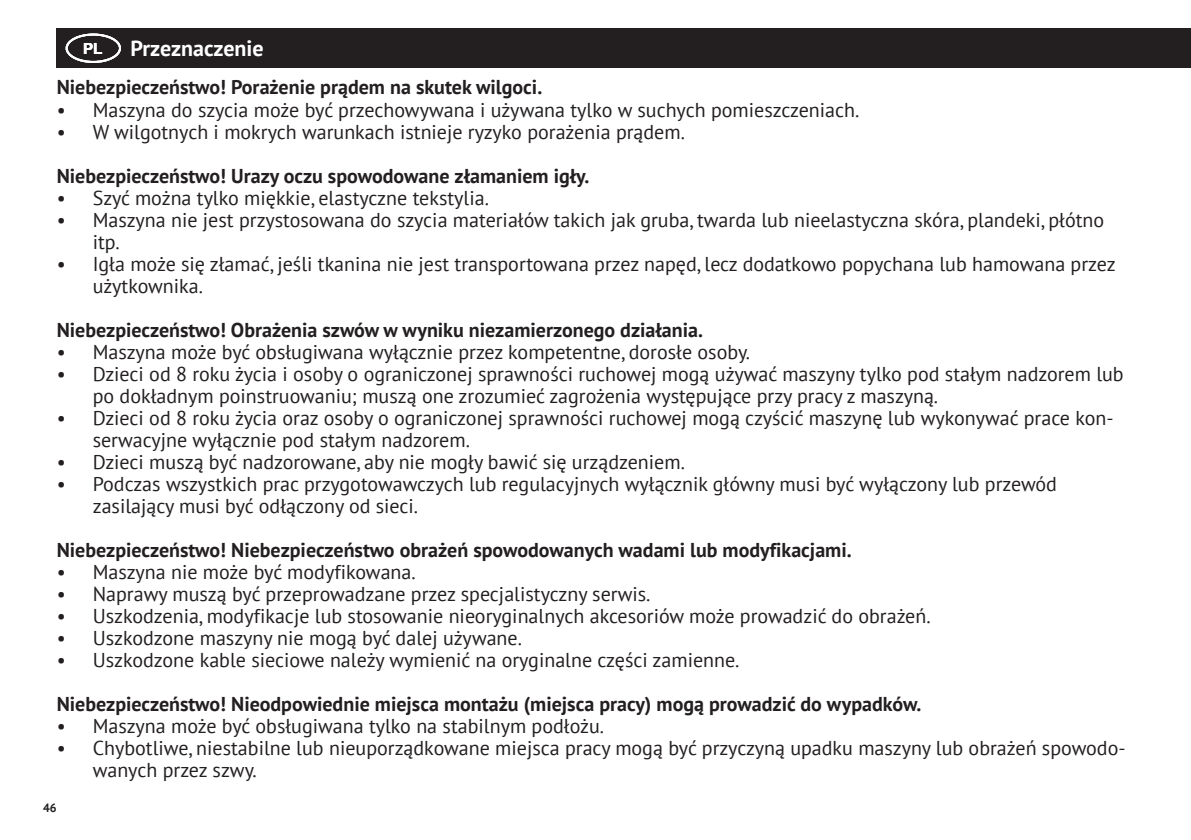
<style>
.page{position:relative;width:1191px;height:840px;background:#fff}
.page>*{position:absolute;margin:0;border:0;box-sizing:border-box;transform-origin:0 0}
.t1{font:700 22px "PT Sans";color:#fff}
.t2{font:20px/22px "PT Sans";color:#231f20}
.t3{font:700 20px "PT Sans";color:#231f20}
.t4{font:700 15.4px "Arial";color:#fff}
.t5{font:700 12px "PT Sans";color:#231f20}
</style>
<div class="page">
<div style="left:57px;top:28px;width:1134px;height:40px;background:#231f20"></div>
<div style="left:66px;top:34px;width:55px;height:29px;border:2px solid #fff;border-radius:50%"></div>
<p class="t1" style="left:130px;top:34px;width:135px">Przeznaczenie</p>
<p class="t3" style="left:57px;top:74px;width:487px">Niebezpieczeństwo! Porażenie prądem na skutek wilgoci.</p>
<p class="t2" style="left:57px;top:98px;width:804px">• Maszyna do szycia może być przechowywana i używana tylko w suchych pomieszczeniach.</p>
<p class="t2" style="left:57px;top:120px;width:630px">• W wilgotnych i mokrych warunkach istnieje ryzyko porażenia prądem.</p>
<p class="t3" style="left:57px;top:162px;width:534px">Niebezpieczeństwo! Urazy oczu spowodowane złamaniem igły.</p>
<p class="t2" style="left:57px;top:186px;width:434px">• Szyć można tylko miękkie, elastyczne tekstylia.</p>
<p class="t2" style="left:93px;top:208px;width:1013px;text-indent:-36px">• Maszyna nie jest przystosowana do szycia materiałów takich jak gruba, twarda lub nieelastyczna skóra, plandeki, płótno itp.</p>
<p class="t2" style="left:93px;top:252px;width:1024px;text-indent:-36px">• Igła może się złamać, jeśli tkanina nie jest transportowana przez napęd, lecz dodatkowo popychana lub hamowana przez użytkownika.</p>
<p class="t3" style="left:57px;top:316px;width:648px">Niebezpieczeństwo! Obrażenia szwów w wyniku niezamierzonego działania.</p>
<p class="t2" style="left:57px;top:340px;width:695px">• Maszyna może być obsługiwana wyłącznie przez kompetentne, dorosłe osoby.</p>
<p class="t2" style="left:93px;top:362px;width:1032px;text-indent:-36px">• Dzieci od 8 roku życia i osoby o ograniczonej sprawności ruchowej mogą używać maszyny tylko pod stałym nadzorem lub po dokładnym poinstruowaniu; muszą one zrozumieć zagrożenia występujące przy pracy z maszyną.</p>
<p class="t2" style="left:93px;top:406px;width:1022px;text-indent:-36px">• Dzieci od 8 roku życia oraz osoby o ograniczonej sprawności ruchowej mogą czyścić maszynę lub wykonywać prace kon&shy;serwacyjne wyłącznie pod stałym nadzorem.</p>
<p class="t2" style="left:57px;top:450px;width:630px">• Dzieci muszą być nadzorowane, aby nie mogły bawić się urządzeniem.</p>
<p class="t2" style="left:93px;top:472px;width:965px;text-indent:-36px">• Podczas wszystkich prac przygotowawczych lub regulacyjnych wyłącznik główny musi być wyłączony lub przewód zasilający musi być odłączony od sieci.</p>
<p class="t3" style="left:57px;top:536px;width:796px">Niebezpieczeństwo! Niebezpieczeństwo obrażeń spowodowanych wadami lub modyfikacjami.</p>
<p class="t2" style="left:57px;top:560px;width:360px">• Maszyna nie może być modyfikowana.</p>
<p class="t2" style="left:57px;top:582px;width:595px">• Naprawy muszą być przeprowadzane przez specjalistyczny serwis.</p>
<p class="t2" style="left:57px;top:604px;width:875px">• Uszkodzenia, modyfikacje lub stosowanie nieoryginalnych akcesoriów może prowadzić do obrażeń.</p>
<p class="t2" style="left:57px;top:626px;width:467px">• Uszkodzone maszyny nie mogą być dalej używane.</p>
<p class="t2" style="left:57px;top:648px;width:684px">• Uszkodzone kable sieciowe należy wymienić na oryginalne części zamienne.</p>
<p class="t3" style="left:57px;top:690px;width:866px">Niebezpieczeństwo! Nieodpowiednie miejsca montażu (miejsca pracy) mogą prowadzić do wypadków.</p>
<p class="t2" style="left:57px;top:714px;width:549px">• Maszyna może być obsługiwana tylko na stabilnym podłożu.</p>
<p class="t2" style="left:93px;top:736px;width:1034px;text-indent:-36px">• Chybotliwe, niestabilne lub nieuporządkowane miejsca pracy mogą być przyczyną upadku maszyny lub obrażeń spowodo&shy;wanych przez szwy.</p>
<p class="t4" style="left:83px;top:38px;width:21px">PL</p>
<p class="t5" style="left:43px;top:799px;width:15px">46</p>
</div>
